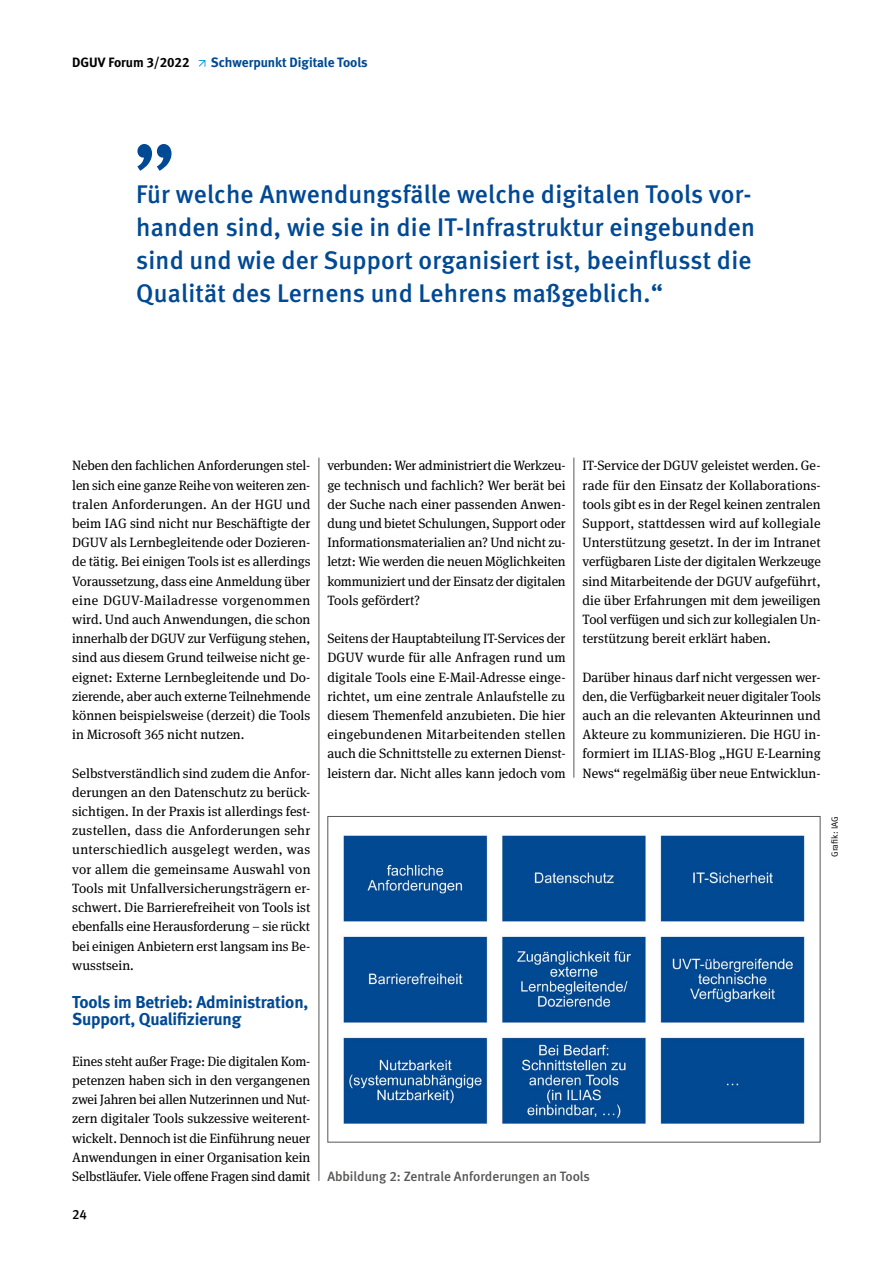
<style>
.page{position:relative;width:893px;height:1263px;background:#fff}
.page>*{position:absolute;margin:0;border:0;box-sizing:border-box;transform-origin:0 0}
.t1{font:500 25.5px/33px "DGUV Meta";letter-spacing:.01em;color:#004994}
.t2{font:700 17.25px/16.5px "DGUV Meta";letter-spacing:-.01em;color:#004994}
.Fließtext_book_9pt{font:13.5px/19.2px "DGUV Meta Serif";color:#000;text-align:justify}
.Bildunterschrift{font:500 13.5px "DGUV Meta";color:#575756}
.t3{font:700 13.5px "DGUV Meta";letter-spacing:-.005em;color:#004994}
.t4{font:700 13.5px "DGUV Meta";color:#000}
.t5{font:500 13.5px "DGUV Meta";color:#000}
.t6{font:9px "DGUV Meta";letter-spacing:.01em;color:#000}
</style>
<div class="page">
<svg style="left:198px;top:60px;width:7px;height:7px"></svg>
<img style="left:343px;top:835px;width:462px;height:290px">
<div style="left:327px;top:816px;width:493px;height:326px;border:1px solid #575756"></div>
<hr style="left:319px;top:458px;width:1px;height:723px;background:#575756">
<hr style="left:574px;top:458px;width:1px;height:320px;background:#575756">
<svg style="left:137px;top:144px;width:35px;height:27px"></svg>
<p class="t4" style="left:72px;top:54px;width:119px">DGUV Forum 3/2022</p>
<p class="t3" style="left:211px;top:54px;width:158px">Schwerpunkt Digitale Tools</p>
<h1 class="t1" style="left:136px;top:178px;width:620px">Für welche Anwendungsfälle welche di gitalen Tools vor&shy;handen sind, wie sie in die IT-Infrastruktur eingebunden sind und wie der Support organisiert ist, beeinflusst die Qualität des Lernens und Lehrens maß geblich.“</h1>
<p class="Fließtext_book_9pt" style="left:72px;top:456px;width:240px">Neben den fachlichen Anforderungen stel&shy;len sich eine ganze Reihe von weiteren zen&shy;tralen Anforderungen. An der HGU und beim IAG sind nicht nur Beschäftigte der DGUV als Lernbegleitende oder Dozieren&shy;de tätig. Bei einigen Tools ist es allerdings Voraussetzung, dass eine Anmeldung über eine DGUV-Mailadresse vorgenommen wird. Und auch Anwendungen, die schon innerhalb der DGUV zur Verfügung stehen, sind aus diesem Grund teilweise nicht ge&shy;eignet: Externe Lernbegleitende und Do&shy;zierende, aber auch externe Teilnehmende können beispielsweise (derzeit) die Tools in Microsoft 365 nicht nutzen.</p>
<p class="Fließtext_book_9pt" style="left:72px;top:764px;width:240px">Selbstverständlich sind zudem die Anfor&shy;derungen an den Datenschutz zu berück&shy;sichtigen. In der Praxis ist allerdings fest&shy;zustellen, dass die Anforderungen sehr unterschiedlich ausgelegt werden, was vor allem die gemeinsame Auswahl von Tools mit Unfallversicherungsträgern er&shy;schwert. Die Barrierefreiheit von Tools ist ebenfalls eine Herausforderung – sie rückt bei einigen Anbietern erst langsam ins Be&shy;wusstsein.</p>
<h4 class="t2" style="left:72px;top:994px;width:238px">Tools im Betrieb: Administration,<br>Support, Qualifizierung</h4>
<p class="Fließtext_book_9pt" style="left:72px;top:1052px;width:240px">Eines steht außer Frage: Die digitalen Kom&shy;petenzen haben sich in den vergangenen zwei Jahren bei allen Nutzerinnen und Nut&shy;zern digitaler Tools sukzessive weiterent&shy;wickelt. Dennoch ist die Einführung neuer Anwendungen in einer Organisation kein Selbstläufer. Viele offene Fragen sind damit</p>
<p class="t5" style="left:72px;top:1207px;width:16px">24</p>
<p class="Fließtext_book_9pt" style="left:327px;top:456px;width:240px">verbunden: Wer administriert die Werkzeu&shy;ge technisch und fachlich? Wer berät bei der Suche nach einer passenden Anwen&shy;dung und bietet Schulungen, Support oder Informationsmaterialien an? Und nicht zu&shy;letzt: Wie werden die neuen Möglichkeiten kommuniziert und der Einsatz der digitalen Tools gefördert?</p>
<p class="Fließtext_book_9pt" style="left:327px;top:629px;width:240px">Seitens der Hauptabteilung IT-Services der DGUV wurde für alle Anfragen rund um digitale Tools eine E-Mail-Adresse einge&shy;richtet, um eine zentrale Anlaufstelle zu diesem Themenfeld anzubieten. Die hier eingebundenen Mitarbeitenden stellen auch die Schnittstelle zu externen Dienst&shy;leistern dar. Nicht alles kann jedoch vom</p>
<p class="Fließtext_book_9pt" style="left:583px;top:456px;width:240px">IT-Service der DGUV geleistet werden. Ge&shy;rade für den Einsatz der Kollaborations&shy;tools gibt es in der Regel keinen zentralen Support, stattdessen wird auf kollegiale Unterstützung gesetzt. In der im Intranet verfügbaren Liste der digitalen Werkzeuge sind Mitarbeitende der DGUV aufgeführt, die über Erfahrungen mit dem jeweiligen Tool verfügen und sich zur kollegialen Un&shy;terstützung bereit erklärt haben.</p>
<p class="Fließtext_book_9pt" style="left:583px;top:668px;width:240px">Darüber hinaus darf nicht vergessen wer&shy;den, die Verfügbarkeit neuer digitaler Tools auch an die relevanten Akteurinnen und Akteure zu kommunizieren. Die HGU in&shy;formiert im ILIAS-Blog „HGU E-Learning News“ regelmäßig über neue Entwicklun-</p>
<p class="t6" style="left:830px;top:857px;width:43px;rotate:-90deg">Grafik: IAG</p>
<p class="Bildunterschrift" style="left:327px;top:1168px;width:264px">Abbildung 2: Zentrale Anforderungen an Tools</p>
</div>
